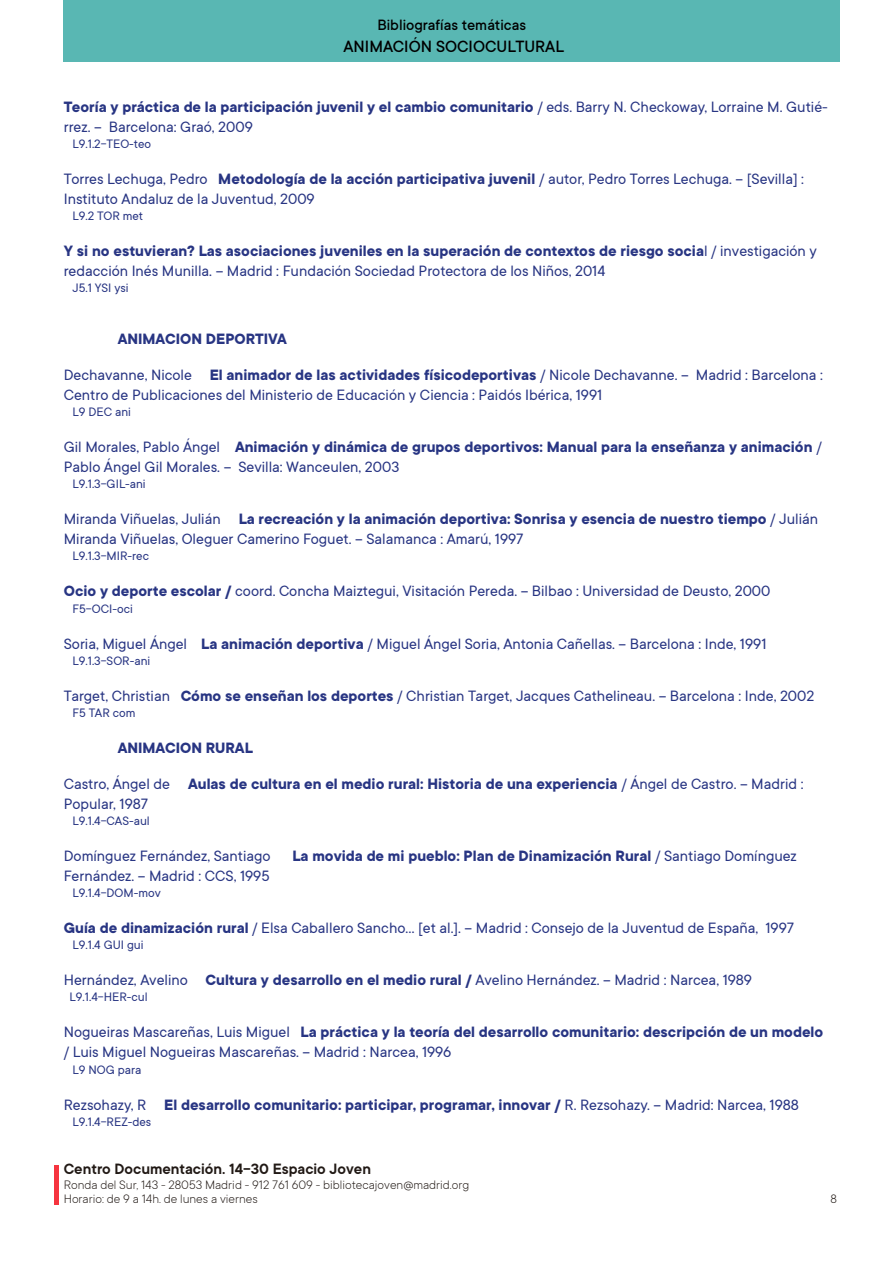
<style>
.page{position:relative;width:893px;height:1263px;background:#fff}
.page>*{position:absolute;margin:0;border:0;box-sizing:border-box;transform-origin:0 0}
.t1{font:500 18px "TT Commons";color:#000}
.t2{font:16.5px/19.8px "TT Commons";color:#283583}
.t3{font:700 16.5px/36px "TT Commons";color:#283583}
.t4{font:600 16.5px "TT Commons";color:#211915}
.t5{font:500 16.5px "TT Commons";color:#000}
.t6{font:13.5px "TT Commons";color:#283583}
.t7{font:300 13.5px/13.5px "TT Commons";color:#211915}
.s1{font-weight:700}
.s2{font-weight:400}
</style>
<div class="page">
<div style="left:64px;top:0;width:776px;height:62px;background:#59b7b3"></div>
<hr style="left:54px;top:1164px;width:4px;height:40px;background:#f6343f">
<p class="t5" style="left:377px;top:16px;width:150px">Bibliografías temáticas</p>
<p class="t1" style="left:344px;top:37px;width:222px">ANIMACIÓN SOCIOCULTURAL</p>
<p class="t2" style="left:64px;top:97px;width:766px"><span class="s1">Teoría y práctica de la participación juvenil y el cambio comunitario</span> / eds. Barry N. Checkoway, Lorraine M. Gutié&shy;rrez. -- Barcelona: Graó, 2009</p>
<p class="t6" style="left:72px;top:137px;width:80px">L9.1.2-TEO-teo</p>
<p class="t2" style="left:64px;top:169px;width:742px">Torres Lechuga, Pedro <span class="s1">Metodología de la acción participativa juvenil</span> / autor, Pedro Torres Lechuga. -- [Sevilla] :<br>Instituto Andaluz de la Juventud, 2009</p>
<p class="t6" style="left:72px;top:209px;width:72px">L9.2 TOR met</p>
<p class="t2" style="left:64px;top:241px;width:755px"><span class="s1">Y si no estuvieran? Las asociaciones juveniles en la superación de contextos de riesgo socia</span>l / investigación y redacción Inés Munilla. -- Madrid : Fundación Sociedad Protectora de los Niños, 2014</p>
<p class="t6" style="left:72px;top:281px;width:58px">J5.1 YSI ysi</p>
<p class="t3" style="left:64px;top:322px;width:761px;text-indent:54px">ANIMACION DEPORTIVA<br><span class="s2">Dechavanne, Nicole</span> El animador de las actividades físicodeportivas <span class="s2">/ Nicole Dechavanne. -- Madrid : Barcelona :</span></p>
<p class="t2" style="left:64px;top:385px;width:540px">Centro de Publicaciones del Ministerio de Educación y Ciencia : Paidós Ibérica, 1991</p>
<p class="t6" style="left:72px;top:405px;width:60px">L9 DEC ani</p>
<p class="t3" style="left:64px;top:438px;width:759px;line-height:19.8px"><span class="s2">Gil Morales, Pablo Ángel</span> Animación y dinámica de grupos deportivos: Manual para la enseñanza y animación <span class="s2">/<br>Pablo Ángel Gil Morales. -- Sevilla: Wanceulen, 2003</span></p>
<p class="t6" style="left:72px;top:477px;width:75px">L9.1.3-GIL-ani</p>
<p class="t2" style="left:64px;top:510px;width:756px">Miranda Viñuelas, Julián <span class="s1">La recreación y la animación deportiva: Sonrisa y esencia de nuestro tiempo</span> / Julián<br>Miranda Viñuelas, Oleguer Camerino Foguet. -- Salamanca : Amarú, 1997</p>
<p class="t6" style="left:72px;top:549px;width:78px">L9.1.3-MIR-rec</p>
<p class="t2" style="left:64px;top:582px;width:708px"><span class="s1">Ocio y deporte escolar /</span> coord. Concha Maiztegui, Visitación Pereda. -- Bilbao : Universidad de Deusto, 2000</p>
<p class="t6" style="left:72px;top:601px;width:62px">F5-OCI-oci</p>
<p class="t2" style="left:64px;top:634px;width:704px">Soria, Miguel Ángel <span class="s1">La animación deportiva</span> / Miguel Ángel Soria, Antonia Cañellas. -- Barcelona : Inde, 1991</p>
<p class="t6" style="left:72px;top:653px;width:79px">L9.1.3-SOR-ani</p>
<p class="t2" style="left:64px;top:686px;width:752px">Target, Christian <span class="s1">Cómo se enseñan los deportes</span> / Christian Target, Jacques Cathelineau. -- Barcelona : Inde, 2002</p>
<p class="t6" style="left:72px;top:705px;width:64px">F5 TAR com</p>
<p class="t3" style="left:64px;top:730px;width:741px;text-indent:54px">ANIMACION RURAL<br><span class="s2">Castro, Ángel de</span> Aulas de cultura en el medio rural: Historia de una experiencia <span class="s2">/ Ángel de Castro. -- Madrid :</span></p>
<p class="t2" style="left:64px;top:794px;width:86px">Popular, 1987</p>
<p class="t6" style="left:72px;top:813px;width:79px">L9.1.4-CAS-aul</p>
<p class="t2" style="left:64px;top:846px;width:208px">Domínguez Fernández, Santiago</p>
<p class="t3" style="left:292px;top:838px;width:506px">La movida de mi pueblo: Plan de Dinamización Rural <span class="s2">/ Santiago Domínguez</span></p>
<p class="t2" style="left:64px;top:866px;width:207px">Fernández. -- Madrid : CCS, 1995</p>
<p class="t6" style="left:72px;top:885px;width:90px">L9.1.4-DOM-mov</p>
<p class="t2" style="left:64px;top:918px;width:732px"><span class="s1">Guía de dinamización rural</span> / Elsa Caballero Sancho... [et al.]. -- Madrid : Consejo de la Juventud de España, 1997</p>
<p class="t6" style="left:72px;top:938px;width:73px">L9.1.4 GUI gui</p>
<p class="t2" style="left:64px;top:970px;width:690px">Hernández, Avelino <span class="s1">Cultura y desarrollo en el medio rural /</span> Avelino Hernández. -- Madrid : Narcea, 1989</p>
<p class="t6" style="left:70px;top:990px;width:80px">L9.1.4-HER-cul</p>
<p class="t2" style="left:64px;top:1023px;width:761px">Nogueiras Mascareñas, Luis Miguel <span class="s1">La práctica y la teoría del desarrollo comunitario: descripción de un modelo </span>/ Luis Miguel Nogueiras Mascareñas. -- Madrid : Narcea, 1996</p>
<p class="t6" style="left:72px;top:1062px;width:70px">L9 NOG para</p>
<p class="t3" style="left:64px;top:1087px;width:737px"><span class="s2">Rezsohazy, R</span> El desarrollo comunitario: participar, programar, innovar / <span class="s2">R. Rezsohazy. -- Madrid: Narcea, 1988</span></p>
<p class="t6" style="left:72px;top:1114px;width:80px">L9.1.4-REZ-des</p>
<p class="t4" style="left:64px;top:1159px;width:309px">Centro Documentación. 14-30 Espacio Joven</p>
<p class="t7" style="left:64px;top:1178px;width:407px">Ronda del Sur, 143 - 28053 Madrid - 912 761 609 - bibliotecajoven@madrid.org<br>Horario: de 9 a 14h. de lunes a viernes</p>
<p class="t7" style="left:830px;top:1192px;width:8px">8</p>
</div>
